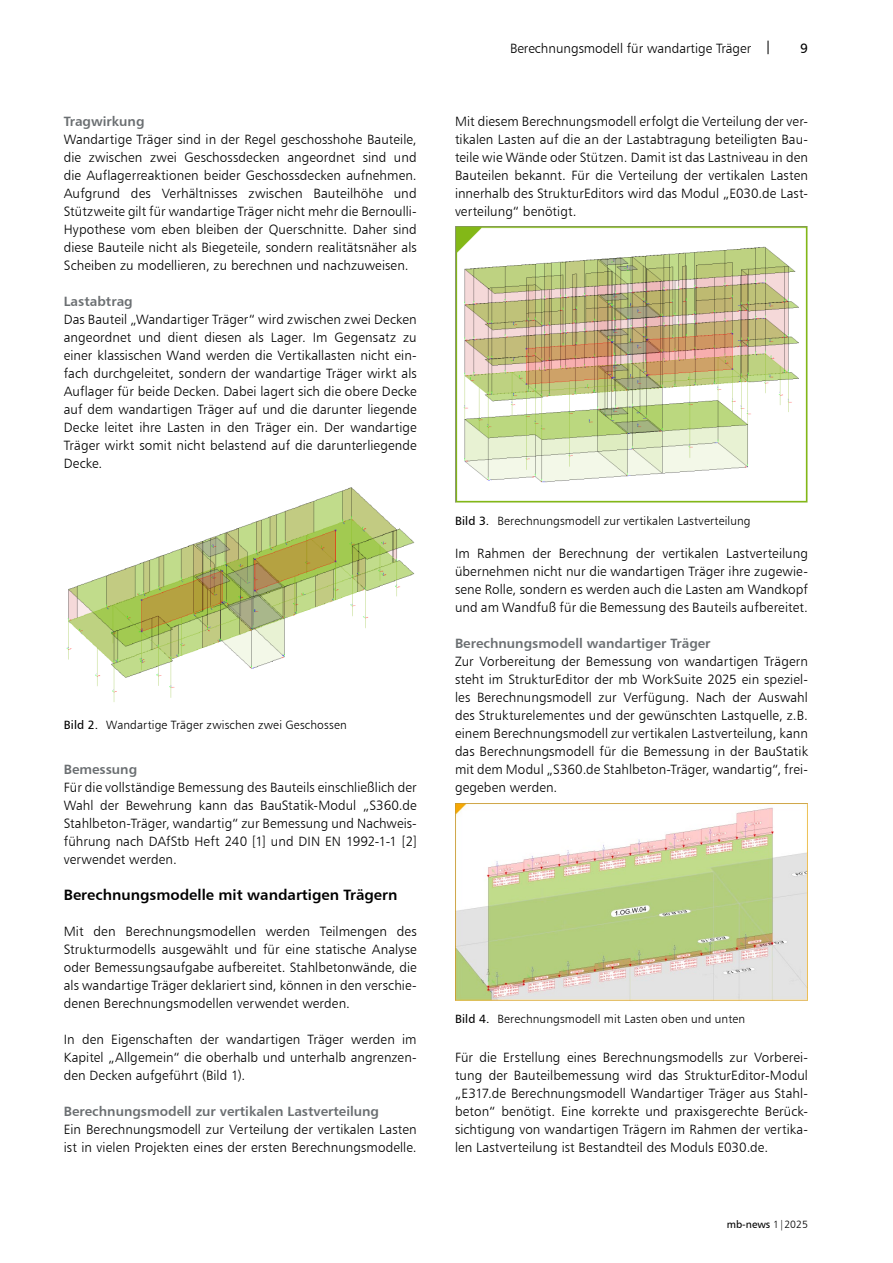
<style>
.page{position:relative;width:893px;height:1263px;background:#fff}
.page>*{position:absolute;margin:0;border:0;box-sizing:border-box;transform-origin:0 0}
.t1{font:15px "Humanist 777 BT Bold B";color:#000}
.t2{font:13.5px/18px "Humanist 777 BT Light B";letter-spacing:.005em;color:#000;text-align:justify}
.t3{font:13.5px "Humanist 777 BT Bold B";color:#6b6f72}
.t4{font:13.5px "Humanist 777 BT Roman B";color:#000}
.t5{font:12px "Humanist 777 BT Light B";letter-spacing:.015em;color:#000}
.t6{font:10.5px "Humanist 777 BT Roman B";color:#000}
.s1{font-family:"Humanist 777 BT Roman B"}
.s2{font-family:"Humanist 777 BT Light B"}
</style>
<div class="page">
<img style="left:66px;top:487px;width:349px;height:215px">
<img style="left:455px;top:227px;width:353px;height:275px">
<img style="left:455px;top:803px;width:353px;height:197px">
<p class="t3" style="left:64px;top:113px;width:82px">Tragwirkung</p>
<p class="t2" style="left:64px;top:130px;width:354px;text-align:left">Wandartige Träger sind in der Regel geschosshohe Bauteile, die zwischen zwei Geschossdecken angeordnet sind und die Auflagerreaktionen beider Geschossdecken aufnehmen.<br>Aufgrund des Verhältnisses zwischen Bauteilhöhe und Stützweite gilt für wandartige Träger nicht mehr die Bernoulli-- Hypothese vom eben bleiben der Querschnitte. Daher sind diese Bauteile nicht als Biegeteile, sondern realitätsnäher als Scheiben zu modellieren, zu berechnen und nachzuweisen.</p>
<p class="t3" style="left:64px;top:293px;width:70px">Lastabtrag</p>
<p class="t2" style="left:64px;top:310px;width:354px">Das Bauteil „Wandartiger Träger“ wird zwischen zwei Decken angeordnet und dient diesen als Lager. Im Gegensatz zu einer klassischen Wand werden die Vertikallasten nicht ein&shy;fach durchgeleitet, sondern der wandartige Träger wirkt als Auflager für beide Decken. Dabei lagert sich die obere Decke auf dem wandartigen Träger auf und die darunter liegende Decke leitet ihre Lasten in den Träger ein. Der wandartige Träger wirkt somit nicht belastend auf die darunterliegende Decke.</p>
<p class="t5" style="left:64px;top:717px;width:284px"><span class="s1">Bild 2.</span> Wandartige Träger zwischen zwei Geschossen</p>
<p class="t3" style="left:64px;top:761px;width:75px">Bemessung</p>
<p class="t2" style="left:64px;top:778px;width:354px">Für die vollständige Bemessung des Bauteils einschließlich der Wahl der Bewehrung kann das BauStatik-Modul „S360.de Stahlbeton-Träger, wandartig“ zur Bemessung und Nachweis&shy;führung nach DAfStb Heft 240 [1] und DIN EN 1992-1-1 [2] verwendet werden.</p>
<p class="t1" style="left:64px;top:885px;width:335px">Berechnungsmodelle mit wandartigen Trägern</p>
<p class="t2" style="left:64px;top:922px;width:354px">Mit den Berechnungsmodellen werden Teilmengen des Strukturmodells ausgewählt und für eine statische Analyse oder Bemessungsaufgabe aufbereitet. Stahlbetonwände, die als wandartige Träger deklariert sind, können in den verschie&shy;denen Berechnungsmodellen verwendet werden.</p>
<p class="t2" style="left:64px;top:1030px;width:354px">In den Eigenschaften der wandartigen Träger werden im Kapitel „Allgemein“ die oberhalb und unterhalb angrenzen&shy;den Decken aufgeführt (Bild 1).</p>
<p class="t3" style="left:64px;top:1103px;width:317px">Berechnungsmodell zur vertikalen Lastverteilung</p>
<p class="t2" style="left:64px;top:1120px;width:354px">Ein Berechnungsmodell zur Verteilung der vertikalen Lasten ist in vielen Projekten eines der ersten Berechnungsmodelle.</p>
<p class="t2" style="left:510px;top:39px;width:263px">Berechnungsmodell für wandartige Träger <span class="s1">|</span></p>
<p class="t4" style="left:800px;top:40px;width:9px">9</p>
<p class="t2" style="left:455px;top:112px;width:354px">Mit diesem Berechnungsmodell erfolgt die Verteilung der ver&shy;tikalen Lasten auf die an der Lastabtragung beteiligten Bau&shy;teile wie Wände oder Stützen. Damit ist das Lastniveau in den Bauteilen bekannt. Für die Verteilung der vertikalen Lasten innerhalb des StrukturEditors wird das Modul „E030.de Last&shy;verteilung“ benötigt.</p>
<p class="t5" style="left:455px;top:513px;width:297px"><span class="s1">Bild 3.</span> Berechnungsmodell zur vertikalen Lastverteilung</p>
<p class="t2" style="left:455px;top:544px;width:354px">Im Rahmen der Berechnung der vertikalen Lastverteilung übernehmen nicht nur die wandartigen Träger ihre zugewie&shy;sene Rolle, sondern es werden auch die Lasten am Wandkopf und am Wandfuß für die Bemessung des Bauteils aufbereitet.</p>
<p class="t3" style="left:455px;top:635px;width:257px">Berechnungsmodell wandartiger Träger</p>
<p class="t2" style="left:455px;top:652px;width:354px">Zur Vorbereitung der Bemessung von wandartigen Trägern steht im StrukturEditor der mb WorkSuite 2025 ein speziel&shy;les Berechnungsmodell zur Verfügung. Nach der Auswahl des Strukturelementes und der gewünschten Lastquelle, z.B. einem Berechnungsmodell zur vertikalen Lastverteilung, kann das Berechnungsmodell für die Bemessung in der BauStatik mit dem Modul „S360.de Stahlbeton-Träger, wandartig“, frei&shy;gegeben werden.</p>
<p class="t5" style="left:455px;top:1011px;width:292px"><span class="s1">Bild 4.</span> Berechnungsmodell mit Lasten oben und unten</p>
<p class="t2" style="left:455px;top:1048px;width:354px">Für die Erstellung eines Berechnungsmodells zur Vorberei&shy;tung der Bauteilbemessung wird das StrukturEditor-Modul „E317.de Berechnungsmodell Wandartiger Träger aus Stahl&shy;beton“ benötigt. Eine korrekte und praxisgerechte Berück&shy;sichtigung von wandartigen Trägern im Rahmen der vertika&shy;len Lastverteilung ist Bestandteil des Moduls E030.de.</p>
<p class="t6" style="left:727px;top:1218px;width:83px">mb-news <span class="s2">1|2025</span></p>
</div>
